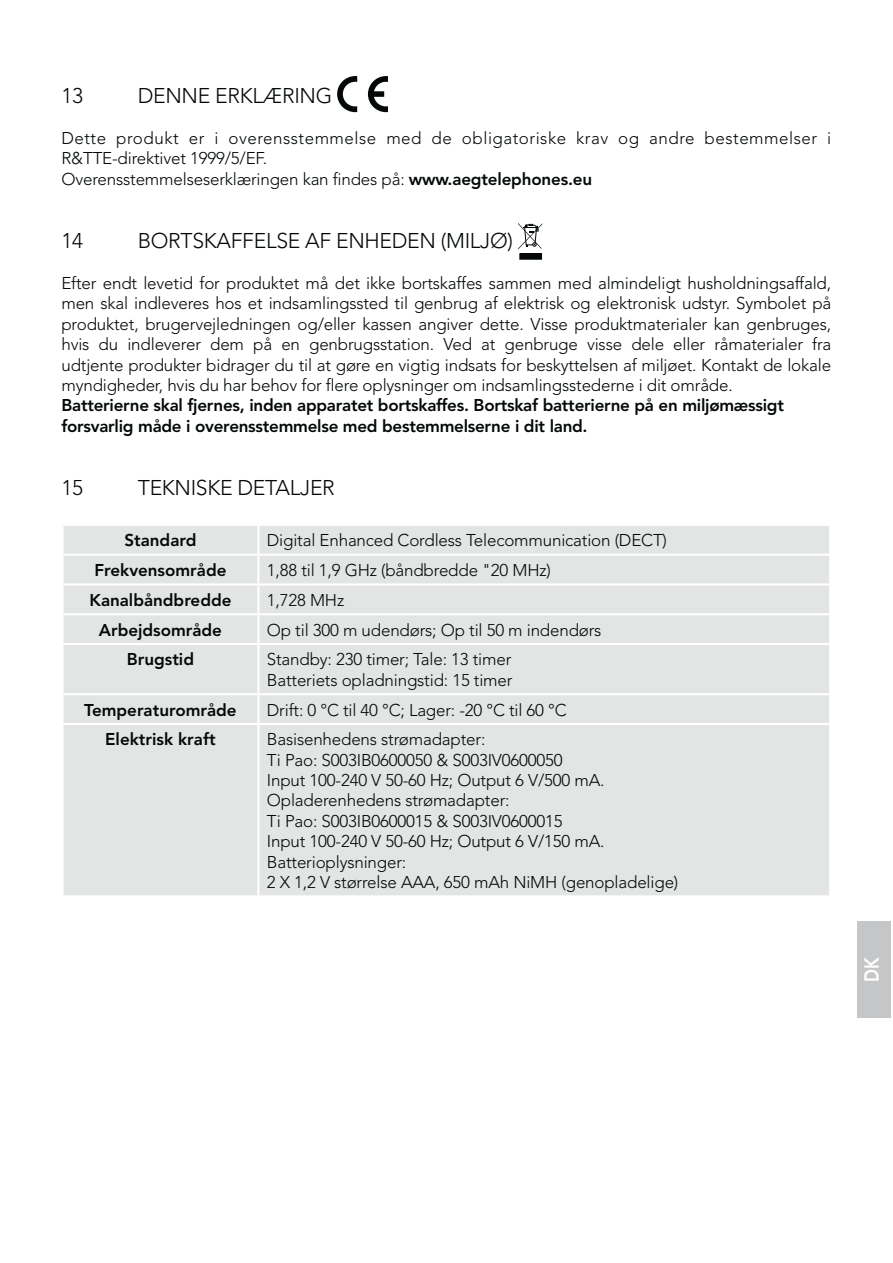
<style>
.page{position:relative;width:893px;height:1263px;background:#fff}
.page>*{position:absolute;margin:0;border:0;box-sizing:border-box;transform-origin:0 0}
.t1{font:300 21.15px "Avenir LT Std";letter-spacing:-.015em;color:#040809}
.t2{font:800 20.4px "Avenir LT Std";color:#fff;scale:.83 1}
.t3{font:300 16.95px/20.4px "Avenir LT Std";letter-spacing:-.01em;color:#040809}
.t4{font:800 16.95px/20.4px "Avenir LT Std";letter-spacing:-.015em;color:#040809}
.t5{font:300 16.95px/20.4px "Avenir LT Std";letter-spacing:.03em;color:#040809}
.s1{font-weight:800}
</style>
<div class="page">
<div style="left:857px;top:922px;width:34px;height:96px;background:#c5c6c8"></div>
<svg style="left:337px;top:76px;width:20px;height:36px"></svg>
<svg style="left:368px;top:76px;width:20px;height:36px"></svg>
<div style="left:520px;top:254px;width:21px;height:5px;background:#040809"></div>
<svg style="left:518px;top:223px;width:24px;height:26px"></svg>
<div style="left:64px;top:526px;width:765px;height:369px;background:#e3e4e4"></div>
<hr style="left:257px;top:526px;width:2px;height:28px;background:#fff">
<hr style="left:61px;top:554px;width:197px;height:2px;background:#fff">
<hr style="left:257px;top:556px;width:2px;height:27px;background:#fff">
<hr style="left:258px;top:554px;width:573px;height:2px;background:#fff">
<hr style="left:61px;top:583px;width:197px;height:3px;background:#fff">
<hr style="left:257px;top:586px;width:2px;height:27px;background:#fff">
<hr style="left:258px;top:583px;width:573px;height:3px;background:#fff">
<hr style="left:61px;top:613px;width:197px;height:2px;background:#fff">
<hr style="left:257px;top:615px;width:2px;height:28px;background:#fff">
<hr style="left:258px;top:613px;width:573px;height:2px;background:#fff">
<hr style="left:61px;top:643px;width:197px;height:2px;background:#fff">
<hr style="left:257px;top:645px;width:2px;height:48px;background:#fff">
<hr style="left:258px;top:643px;width:573px;height:2px;background:#fff">
<hr style="left:61px;top:693px;width:197px;height:2px;background:#fff">
<hr style="left:257px;top:695px;width:2px;height:28px;background:#fff">
<hr style="left:258px;top:693px;width:573px;height:2px;background:#fff">
<hr style="left:61px;top:723px;width:197px;height:2px;background:#fff">
<hr style="left:257px;top:725px;width:2px;height:170px;background:#fff">
<hr style="left:258px;top:723px;width:573px;height:2px;background:#fff">
<p class="t1" style="left:61px;top:87px;width:23px">13</p>
<p class="t1" style="left:138px;top:87px;width:196px">DENNE ERKLÆRING</p>
<p class="t5" style="left:61px;top:129px;width:771px">Dette produkt er i overensstemmelse med de obligatoriske krav og andre bestemmelser i<br>R&amp;TTE-direktivet 1999/5/EF.<br>Overensstemmelseserklæringen kan findes på: <span class="s1">www.aegtelephones.eu</span></p>
<p class="t1" style="left:61px;top:232px;width:23px">14</p>
<p class="t1" style="left:138px;top:232px;width:377px">BORTSKAFFELSE AF ENHEDEN (MILJØ)</p>
<p class="t3" style="left:61px;top:274px;width:771px;text-align:justify">Efter endt levetid for produktet må det ikke bortskaffes sammen med almindeligt husholdningsaffald, men skal indleveres hos et indsamlingssted til genbrug af elektrisk og elektronisk udstyr. Symbolet på produktet, brugervejledningen og/eller kassen angiver dette. Visse produktmaterialer kan genbruges, hvis du indleverer dem på en genbrugsstation. Ved at genbruge visse dele eller råmaterialer fra udtjente produkter bidrager du til at gøre en vigtig indsats for beskyttelsen af miljøet. Kontakt de lokale myndigheder, hvis du har behov for flere oplysninger om indsamlingsstederne i dit område.</p>
<p class="t4" style="left:61px;top:397px;width:724px">Batterierne skal fjernes, inden apparatet bortskaffes. Bortskaf batterierne på en miljømæssigt forsvarlig måde i overensstemmelse med bestemmelserne i dit land.</p>
<p class="t1" style="left:61px;top:479px;width:23px">15</p>
<p class="t1" style="left:138px;top:479px;width:199px">TEKNISKE DETALJER</p>
<p class="t4" style="left:124px;top:531px;width:73px">Standard</p>
<p class="t3" style="left:267px;top:531px;width:402px">Digital Enhanced Cordless Telecommunication (DECT)</p>
<p class="t4" style="left:94px;top:561px;width:133px">Frekvensområde</p>
<p class="t3" style="left:267px;top:561px;width:285px">1,88 til 1,9 GHz (båndbredde "20 MHz)</p>
<p class="t4" style="left:89px;top:591px;width:144px">Kanalbåndbredde</p>
<p class="t3" style="left:267px;top:591px;width:79px">1,728 MHz</p>
<p class="t4" style="left:99px;top:621px;width:125px">Arbejdsområde</p>
<p class="t3" style="left:267px;top:621px;width:336px">Op til 300 m udendørs; Op til 50 m indendørs</p>
<p class="t4" style="left:127px;top:651px;width:69px">Brugstid</p>
<p class="t3" style="left:267px;top:651px;width:247px">Standby: 230 timer; Tale: 13 timer<br>Batteriets opladningstid: 15 timer</p>
<p class="t4" style="left:84px;top:701px;width:154px">Temperaturområde</p>
<p class="t3" style="left:267px;top:701px;width:301px">Drift: 0 °C til 40 °C; Lager: -20 °C til 60 °C</p>
<p class="t4" style="left:105px;top:731px;width:112px">Elektrisk kraft</p>
<p class="t3" style="left:267px;top:731px;width:413px">Basisenhedens strømadapter:<br>Ti Pao: S003IB0600050 &amp; S003IV0600050<br>Input 100-240 V 50-60 Hz; Output 6 V/500 mA.<br>Opladerenhedens strømadapter:<br>Ti Pao: S003IB0600015 &amp; S003IV0600015<br>Input 100-240 V 50-60 Hz; Output 6 V/150 mA.<br>Batterioplysninger:<br>2 X 1,2 V størrelse AAA, 650 mAh NiMH (genopladelige)</p>
<p class="t2" style="left:863px;top:982px;width:31px;rotate:-90deg">DK</p>
</div>
